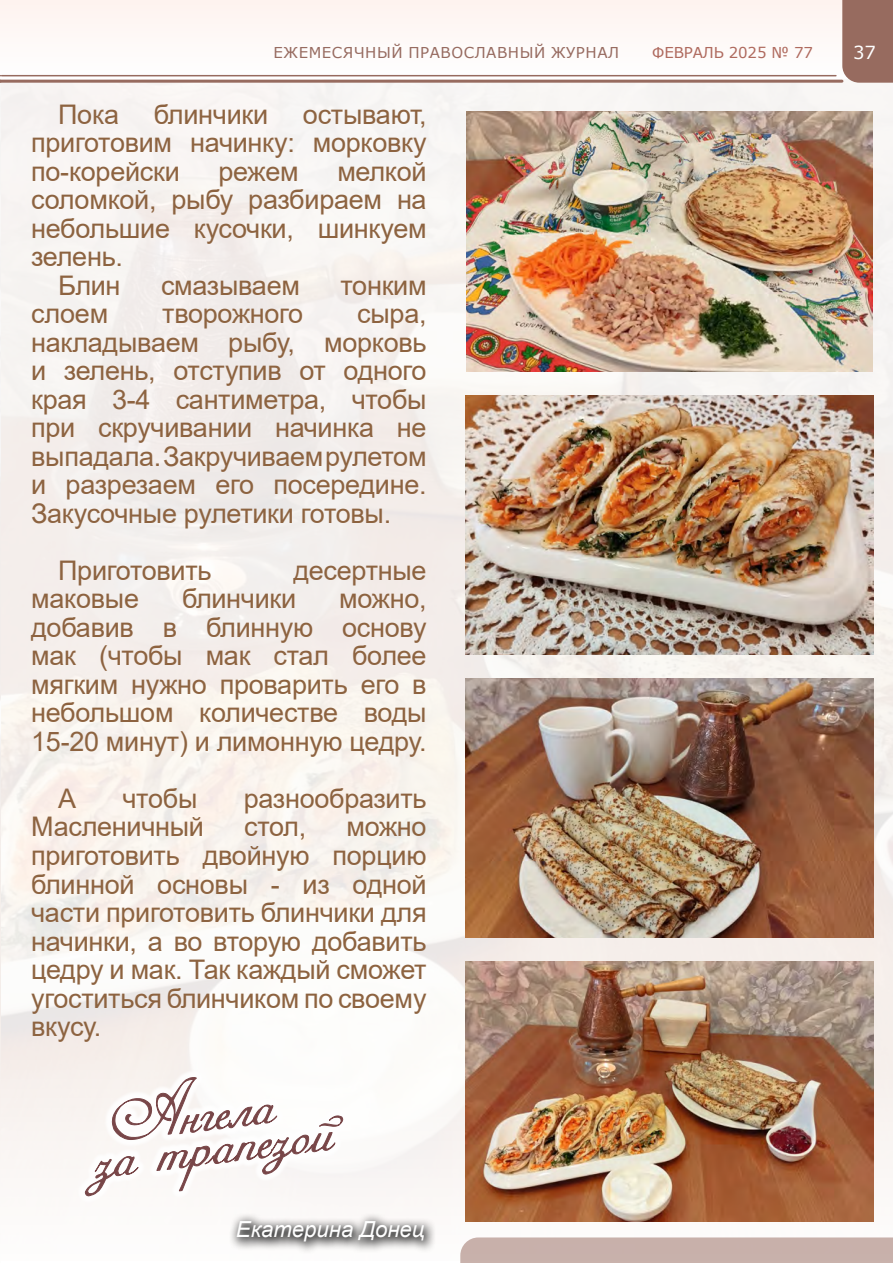
<style>
.page{position:relative;width:893px;height:1263px;background:#fff}
.page>*{position:absolute;margin:0;border:0;box-sizing:border-box;transform-origin:0 0}
.t1{font:27px/28.5px "Arial";letter-spacing:-.01em;color:#8d6340;text-align:justify}
.t2{font:italic 22.2px "Arial";color:#fff}
.t3{font:18px "Verdana";color:#fff}
.t4{font:15px "Verdana";letter-spacing:.035em;color:#976b60}
.t5{font:15px "Verdana";letter-spacing:-.01em;color:#af6a5e}
</style>
<div class="page">
<img style="left:0;top:96px;width:1px;height:1073px">
<img style="left:1px;top:83px;width:892px;height:1139px">
<div style="left:0;top:0;width:893px;height:76px;background:#fef7f5"></div>
<div style="left:264px;top:32px;width:365px;height:37px;background:#fff"></div>
<div style="left:842px;top:0;width:51px;height:83px;background:#976b5f"></div>
<hr style="left:0;top:80px;width:842px;height:3px;background:#976b5f">
<hr style="left:2px;top:75px;width:834px;height:1px;background:#976b5f">
<svg style="left:63px;top:1051px;width:295px;height:160px"></svg>
<svg style="left:85px;top:1077px;width:258px;height:119px"></svg>
<div style="left:228px;top:1211px;width:209px;height:43px;background:#000;opacity:.75"></div>
<div style="left:460px;top:1237px;width:433px;height:26px;background:#c8b0aa"></div>
<img style="left:467px;top:112px;width:405px;height:259px">
<img style="left:465px;top:395px;width:409px;height:259px">
<img style="left:465px;top:678px;width:409px;height:260px">
<img style="left:465px;top:962px;width:409px;height:259px">
<p class="t4" style="left:274px;top:42px;width:347px">ЕЖЕМЕСЯЧНЫЙ ПРАВОСЛАВНЫЙ ЖУРНАЛ</p>
<p class="t3" style="left:853px;top:41px;width:24px">37</p>
<p class="t5" style="left:652px;top:42px;width:162px">ФЕВРАЛЬ 2025 № 77</p>
<p class="t1" style="left:58px;top:100px;width:63px">Пока</p>
<p class="t1" style="left:154px;top:100px;width:116px">блинчики</p>
<p class="t1" style="left:31px;top:100px;width:397px;text-indent:272px">остывают, приготовим начинку: морковку по-корейски</p>
<p class="t1" style="left:218px;top:157px;width:82px">режем</p>
<p class="t1" style="left:337px;top:157px;width:91px">мелкой</p>
<p class="t1" style="left:31px;top:185px;width:397px">соломкой, рыбу разбираем на</p>
<p class="t1" style="left:31px;top:214px;width:397px">небольшие кусочки, шинкуем</p>
<p class="t1" style="left:31px;top:242px;width:93px">зелень.</p>
<p class="t1" style="left:58px;top:271px;width:64px">Блин</p>
<p class="t1" style="left:161px;top:271px;width:141px">смазываем</p>
<p class="t1" style="left:340px;top:271px;width:88px">тонким</p>
<p class="t1" style="left:31px;top:299px;width:79px">слоем</p>
<p class="t1" style="left:162px;top:299px;width:142px">творожного</p>
<p class="t1" style="left:31px;top:299px;width:397px;text-indent:326px">сыра, накладываем рыбу, морковь и зелень, отступив от одного края 3-4 сантиметра, чтобы при скручивании начинка не выпадала. Закручиваем рулетом и разрезаем его посередине.<br>Закусочные рулетики готовы.</p>
<p class="t1" style="left:58px;top:556px;width:155px">Приготовить</p>
<p class="t1" style="left:293px;top:556px;width:135px">десертные</p>
<p class="t1" style="left:31px;top:584px;width:109px">маковые</p>
<p class="t1" style="left:182px;top:584px;width:116px">блинчики</p>
<p class="t1" style="left:31px;top:584px;width:397px;text-indent:308px">можно, добавив в блинную основу мак (чтобы мак стал более мягким нужно проварить его в небольшом количестве воды 15-20 минут) и лимонную цедру.</p>
<p class="t1" style="left:58px;top:784px;width:20px">А</p>
<p class="t1" style="left:122px;top:784px;width:76px">чтобы</p>
<p class="t1" style="left:244px;top:784px;width:184px">разнообразить</p>
<p class="t1" style="left:31px;top:812px;width:174px">Масленичный</p>
<p class="t1" style="left:244px;top:812px;width:64px">стол,</p>
<p class="t1" style="left:31px;top:812px;width:397px;text-indent:315px">можно приготовить двойную порцию блинной основы - из одной части приготовить блинчики для начинки, а во вторую добавить цедру и мак. Так каждый сможет угоститься блинчиком по своему вкусу.</p>
<p class="t2" style="left:236px;top:1215px;width:190px">Екатерина Донец</p>
</div>
